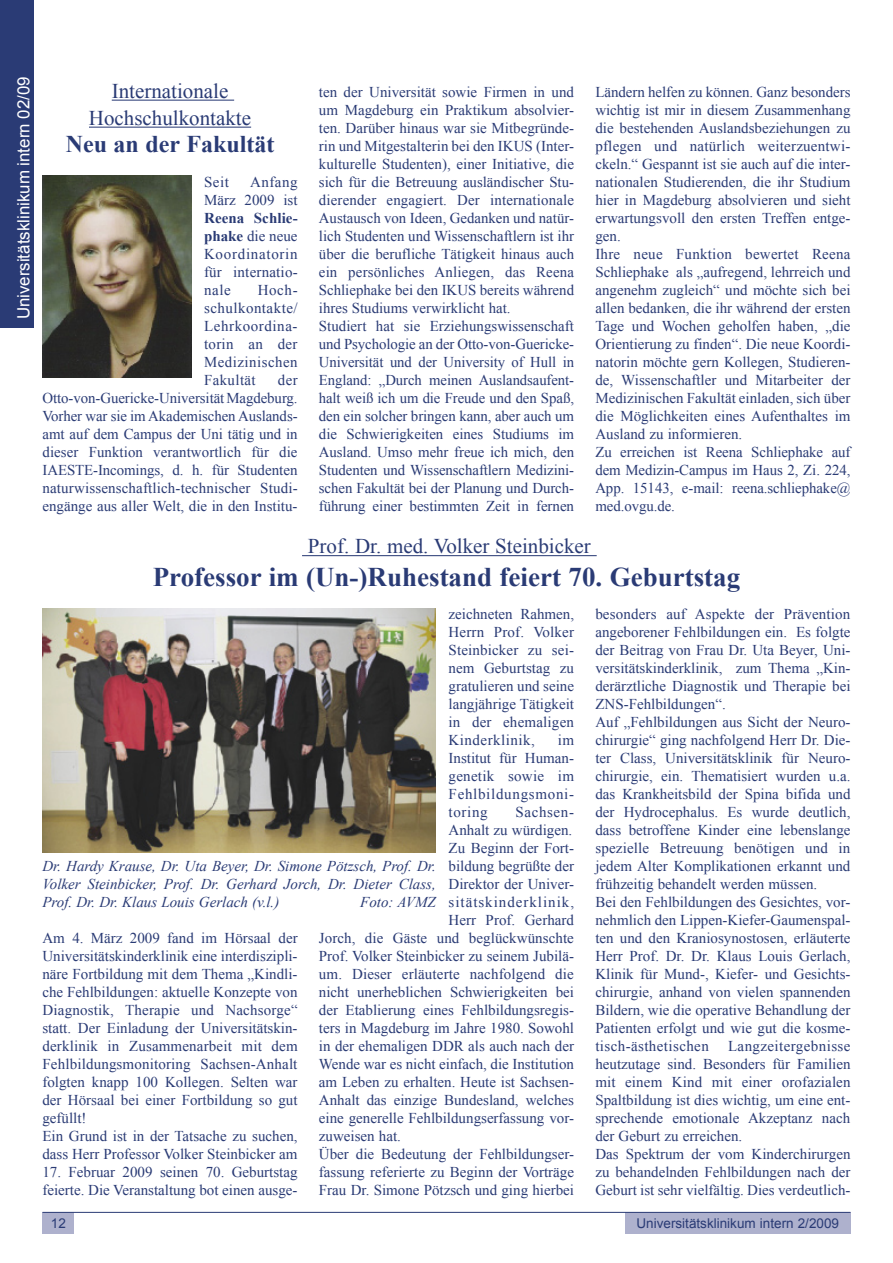
<style>
.page{position:relative;width:893px;height:1263px;background:#fff}
.page>*{position:absolute;margin:0;border:0;box-sizing:border-box;transform-origin:0 0}
.t1{font:700 27px "Times New Roman";color:#2a3b75}
.t2{font:700 24px "Times New Roman";color:#2a3b75}
.t3{font:21px/27px "Times New Roman";color:#2a3b75;text-align:center}
.t4{font:16.8px "Arial";color:#fff}
.t5{font:15px/18px "Times New Roman";color:#2a3b75}
.t6{font:italic 15px/18px "Times New Roman";color:#2a3b75;text-align:justify}
.t7{font:15px "Times New Roman";letter-spacing:.065em;color:#2a3b75}
.t8{font:15px "Times New Roman";letter-spacing:.045em;color:#2a3b75}
.t9{font:13.5px "Arial";color:#2a3b75}
.s1{font-weight:700}
</style>
<div class="page">
<div style="left:625px;top:1212px;width:225px;height:21px;background:#aeb1cd"></div>
<div style="left:42px;top:1212px;width:32px;height:21px;background:#aeb1cd"></div>
<div style="left:0;top:0;width:34px;height:327px;background:#2a3b75"></div>
<hr style="left:42px;top:1212px;width:808px;height:1px;background:#2a3b75">
<hr style="left:112px;top:100px;width:122px;height:1px;background:#2a3b75">
<hr style="left:89px;top:127px;width:162px;height:1px;background:#2a3b75">
<img style="left:42px;top:176px;width:149px;height:201px">
<hr style="left:302px;top:555px;width:295px;height:1px;background:#2a3b75">
<img style="left:42px;top:608px;width:394px;height:244px">
<p class="t4" style="left:14px;top:319px;width:244px;rotate:-90deg">Universitätsklinikum intern 02/09</p>
<h3 class="t3" style="left:89px;top:77px;width:164px">Internationale<br>Hochschulkontakte</h3>
<p class="t5" style="left:319px;top:82px;width:257px">ten der Universität sowie Firmen in und um Magdeburg ein Praktikum absolvier&shy;ten. Darüber hinaus war sie Mitbegründe&shy;rin und Mitgestalterin bei den IKUS (Inter&shy;kulturelle Studenten), einer Initiative, die sich für die Betreuung ausländischer Stu&shy;dierender engagiert. Der internationale Austausch von Ideen, Gedanken und natür&shy;lich Studenten und Wissenschaftlern ist ihr über die berufliche Tätigkeit hinaus auch ein persönliches Anliegen, das Reena Schliephake bei den IKUS bereits während ihres Studiums verwirklicht hat.<br>Studiert hat sie Erziehungswissenschaft und Psychologie an der Otto-von-Guericke-Universität und der University of Hull in England: „Durch meinen Auslandsaufent&shy;halt weiß ich um die Freude und den Spaß, den ein solcher bringen kann, aber auch um die Schwierigkeiten eines Studiums im Ausland. Umso mehr freue ich mich, den Studenten und Wissenschaftlern Medizini&shy;schen Fakultät bei der Planung und Durch&shy;führung einer bestimmten Zeit in fernen</p>
<p class="t5" style="left:595px;top:82px;width:257px">Ländern helfen zu können. Ganz besonders wichtig ist mir in diesem Zusammenhang die bestehenden Auslandsbeziehungen zu pflegen und natürlich weiterzuentwi&shy;ckeln.“ Gespannt ist sie auch auf die inter&shy;nationalen Studierenden, die ihr Studium hier in Magdeburg absolvieren und sieht erwartungsvoll den ersten Treffen entge&shy;gen.<br>Ihre neue Funktion bewertet Reena Schliephake als „aufregend, lehrreich und angenehm zugleich“ und möchte sich bei allen bedanken, die ihr während der ersten Tage und Wochen geholfen haben, „die Orientierung zu finden“. Die neue Koordi&shy;natorin möchte gern Kollegen, Studieren&shy;de, Wissenschaftler und Mitarbeiter der Medizinischen Fakultät einladen, sich über die Möglichkeiten eines Aufenthaltes im Ausland zu informieren.<br>Zu erreichen ist Reena Schliephake auf dem Medizin-Campus im Haus 2, Zi. 224, App. 15143, e-mail: reena.schliephake@ med.ovgu.de.</p>
<h3 class="t3" style="left:308px;top:532px;width:285px">Prof. Dr. med. Volker Steinbicker</h3>
<h1 class="t1" style="left:153px;top:562px;width:589px">Professor im (Un-)Ruhestand feiert 70. Geburtstag</h1>
<h2 class="t2" style="left:66px;top:130px;width:210px">Neu an der Fakultät</h2>
<p class="t5" style="left:204px;top:172px;width:26px">Seit</p>
<p class="t5" style="left:204px;top:172px;width:95px;text-align:right">Anfang<br>März 2009 ist</p>
<p class="t5" style="left:204px;top:208px;width:95px;text-align:justify"><span class="s1">Reena Schlie&shy;phake</span> die neue Koordinatorin für internatio&shy;nale</p>
<p class="t5" style="left:204px;top:280px;width:95px;text-align:justify;text-indent:54px">Hoch&shy;schulkontakte/ Lehrkoordina&shy;torin an der Medizinischen Fakultät</p>
<p class="t5" style="left:42px;top:370px;width:257px;text-align:justify;text-indent:235px">der Otto-von-Guericke-Universität Magdeburg.<br>Vorher war sie im Akademischen Auslands&shy;amt auf dem Campus der Uni tätig und in dieser Funktion verantwortlich für die IAESTE-Incomings, d. h. für Studenten naturwissenschaftlich-technischer Studi&shy;engänge aus aller Welt, die in den Institu-</p>
<p class="t5" style="left:449px;top:604px;width:127px;text-align:justify">zeichneten Rahmen, Herrn Prof. Volker Steinbicker zu sei&shy;nem Geburtstag zu gratulieren und seine langjährige Tätigkeit in der ehemaligen Kinderklinik,</p>
<p class="t5" style="left:449px;top:730px;width:127px;text-align:justify;text-indent:109px">im Institut für Human&shy;genetik sowie im Fehlbildungsmoni&shy;toring</p>
<p class="t8" style="left:515px;top:803px;width:60px">Sachsen-</p>
<p class="t5" style="left:449px;top:820px;width:125px">Anhalt zu würdigen.</p>
<p class="t5" style="left:449px;top:838px;width:127px">Zu Beginn der Fort-</p>
<p class="t5" style="left:449px;top:856px;width:127px">bildung begrüßte der</p>
<p class="t5" style="left:449px;top:874px;width:127px">Direktor der Univer-</p>
<p class="t7" style="left:449px;top:893px;width:127px">sitätskinderklinik,</p>
<p class="t5" style="left:449px;top:910px;width:127px">Herr Prof. Gerhard</p>
<p class="t5" style="left:319px;top:928px;width:256px">Jorch, die Gäste und beglückwünschte</p>
<p class="t5" style="left:319px;top:946px;width:257px">Prof. Volker Steinbicker zu seinem Jubilä-</p>
<p class="t5" style="left:319px;top:964px;width:257px">um. Dieser erläuterte nachfolgend die</p>
<p class="t5" style="left:319px;top:982px;width:257px">nicht unerheblichen Schwierigkeiten bei</p>
<p class="t5" style="left:319px;top:1000px;width:257px">der Etablierung eines Fehlbildungsregis-</p>
<p class="t5" style="left:319px;top:1018px;width:257px">ters in Magdeburg im Jahre 1980. Sowohl</p>
<p class="t5" style="left:319px;top:1036px;width:257px">in der ehemaligen DDR als auch nach der</p>
<p class="t5" style="left:319px;top:1054px;width:257px">Wende war es nicht einfach, die Institution</p>
<p class="t5" style="left:319px;top:1072px;width:257px">am Leben zu erhalten. Heute ist Sachsen-</p>
<p class="t5" style="left:319px;top:1090px;width:257px">Anhalt das einzige Bundesland, welches</p>
<p class="t5" style="left:319px;top:1108px;width:257px">eine generelle Fehlbildungserfassung vor-</p>
<p class="t5" style="left:319px;top:1126px;width:84px">zuweisen hat.</p>
<p class="t5" style="left:319px;top:1144px;width:257px">Über die Bedeutung der Fehlbildungser-</p>
<p class="t5" style="left:319px;top:1162px;width:257px">fassung referierte zu Beginn der Vorträge</p>
<p class="t5" style="left:319px;top:1180px;width:257px">Frau Dr. Simone Pötzsch und ging hierbei</p>
<p class="t6" style="left:42px;top:856px;width:395px">Dr. Hardy Krause, Dr. Uta Beyer, Dr. Simone Pötzsch, Prof. Dr.<br>Volker Steinbicker, Prof. Dr. Gerhard Jorch, Dr. Dieter Class, Prof. Dr. Dr. Klaus Louis Gerlach (v.l.)</p>
<p class="t6" style="left:360px;top:892px;width:77px">Foto: AVMZ</p>
<p class="t5" style="left:42px;top:928px;width:257px">Am 4. März 2009 fand im Hörsaal der Universitätskinderklinik eine interdiszipli&shy;näre Fortbildung mit dem Thema „Kindli&shy;che Fehlbildungen: aktuelle Konzepte von Diagnostik, Therapie und Nachsorge“ statt. Der Einladung der Universitätskin&shy;derklinik in Zusammenarbeit mit dem Fehlbildungsmonitoring Sachsen-Anhalt folgten knapp 100 Kollegen. Selten war der Hörsaal bei einer Fortbildung so gut gefüllt!<br>Ein Grund ist in der Tatsache zu suchen, dass Herr Professor Volker Steinbicker am</p>
<p class="t5" style="left:42px;top:1162px;width:257px">17. Februar 2009 seinen 70. Geburtstag feierte. Die Veranstaltung bot einen ausge-</p>
<p class="t5" style="left:595px;top:604px;width:257px">besonders auf Aspekte der Prävention angeborener Fehlbildungen ein. Es folgte der Beitrag von Frau Dr. Uta Beyer, Uni&shy;versitätskinderklinik, zum Thema „Kin&shy;derärztliche Diagnostik und Therapie bei ZNS-Fehlbildungen“.<br>Auf „Fehlbildungen aus Sicht der Neuro&shy;chirurgie“ ging nachfolgend Herr Dr. Die&shy;ter Class, Universitätsklinik für Neuro&shy;chirurgie, ein. Thematisiert wurden u.a. das Krankheitsbild der Spina bifida und der Hydrocephalus. Es wurde deutlich, dass betroffene Kinder eine lebenslange spezielle Betreuung benötigen und in jedem Alter Komplikationen erkannt und frühzeitig behandelt werden müssen.<br>Bei den Fehlbildungen des Gesichtes, vor&shy;nehmlich den Lippen-Kiefer-Gaumenspal&shy;ten und den Kraniosynostosen, erläuterte Herr Prof. Dr. Dr. Klaus Louis Gerlach, Klinik für Mund-, Kiefer- und Gesichts&shy;chirurgie, anhand von vielen spannenden Bildern, wie die operative Behandlung der Patienten erfolgt und wie gut die kosme&shy;tisch-ästhetischen</p>
<p class="t5" style="left:595px;top:1036px;width:257px;text-indent:133px">Langzeitergebnisse heutzutage sind. Besonders für Familien mit einem Kind mit einer orofazialen Spaltbildung ist dies wichtig, um eine ent&shy;sprechende emotionale Akzeptanz nach der Geburt zu erreichen.<br>Das Spektrum der vom Kinderchirurgen zu behandelnden Fehlbildungen nach der Geburt ist sehr vielfältig. Dies verdeutlich-</p>
<p class="t9" style="left:51px;top:1215px;width:17px">12</p>
<p class="t9" style="left:636px;top:1215px;width:204px">Universitätsklinikum intern 2/2009</p>
</div>
